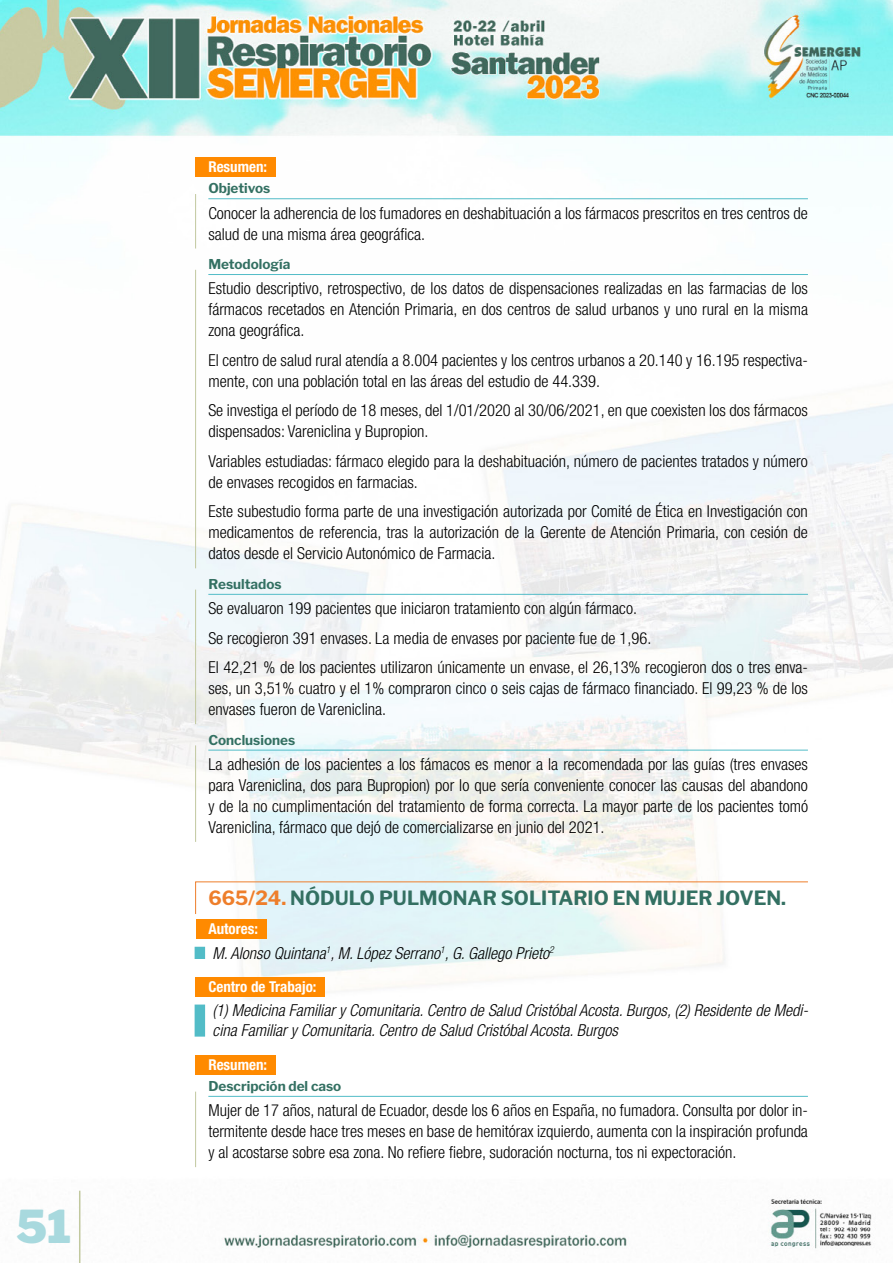
<style>
.page{position:relative;width:893px;height:1263px;background:#fff}
.page>*{position:absolute;margin:0;border:0;box-sizing:border-box;transform-origin:0 0}
.t1{font:900 45px "Libre Franklin";color:#a8d9de}
.t2{font:700 19.5px "Libre Franklin";color:#337062}
.t3{font:300 condensed 16.5px/21px "Helvetica Neue LT Std";color:#000}
.t4{font:italic 300 condensed 16.5px/19.8px "Helvetica Neue LT Std";color:#000}
.t5{font:700 condensed 15px "Helvetica Neue LT Std";color:#fff}
.t6{font:700 13.5px "Libre Franklin";color:#337062}
.s1{color:#ee7e2b}
</style>
<div class="page">
<img style="left:0;top:0;width:893px;height:1263px">
<hr style="left:79px;top:1191px;width:1px;height:72px;background:#c1c89e">
<div style="left:196px;top:157px;width:80px;height:20px;background:#ff8a00"></div>
<hr style="left:208px;top:198px;width:600px;height:1px;background:#52bcc7">
<hr style="left:195px;top:194px;width:1px;height:55px;background:#c1c89e">
<hr style="left:208px;top:274px;width:600px;height:1px;background:#52bcc7">
<hr style="left:195px;top:270px;width:1px;height:298px;background:#c1c89e">
<hr style="left:208px;top:594px;width:600px;height:1px;background:#52bcc7">
<hr style="left:195px;top:590px;width:1px;height:134px;background:#c1c89e">
<hr style="left:208px;top:750px;width:600px;height:1px;background:#52bcc7">
<hr style="left:195px;top:745px;width:1px;height:97px;background:#c1c89e">
<svg style="left:195px;top:881px;width:614px;height:34px"></svg>
<div style="left:196px;top:919px;width:71px;height:20px;background:#ff8a00"></div>
<div style="left:195px;top:947px;width:10px;height:12px;background:#52bcc7"></div>
<div style="left:196px;top:977px;width:129px;height:19px;background:#ff8a00"></div>
<div style="left:195px;top:1004px;width:10px;height:32px;background:#52bcc7"></div>
<div style="left:196px;top:1055px;width:80px;height:19px;background:#ff8a00"></div>
<hr style="left:208px;top:1096px;width:600px;height:1px;background:#52bcc7">
<hr style="left:195px;top:1091px;width:1px;height:76px;background:#c1c89e">
<h1 class="t1" style="left:16px;top:1199px;width:57px">51</h1>
<p class="t5" style="left:208px;top:158px;width:60px">Resumen:</p>
<p class="t6" style="left:208px;top:180px;width:63px">Objetivos</p>
<p class="t3" style="left:208px;top:202px;width:601px">Conocer la adherencia de los fumadores en deshabituación a los fármacos prescritos en tres centros de salud de una misma área geográfica.</p>
<p class="t6" style="left:208px;top:256px;width:83px">Metodología</p>
<p class="t3" style="left:208px;top:278px;width:601px;text-align:justify">Estudio descriptivo, retrospectivo, de los datos de dispensaciones realizadas en las farmacias de los fármacos recetados en Atención Primaria, en dos centros de salud urbanos y uno rural en la misma zona geográfica.</p>
<p class="t3" style="left:208px;top:349px;width:601px">El centro de salud rural atendía a 8.004 pacientes y los centros urbanos a 20.140 y 16.195 respectiva&shy;mente, con una población total en las áreas del estudio de 44.339.</p>
<p class="t3" style="left:208px;top:400px;width:601px">Se investiga el período de 18 meses, del 1/01/2020 al 30/06/2021, en que coexisten los dos fármacos dispensados: Vareniclina y Bupropion.</p>
<p class="t3" style="left:208px;top:450px;width:601px">Variables estudiadas: fármaco elegido para la deshabituación, número de pacientes tratados y número de envases recogidos en farmacias.</p>
<p class="t3" style="left:208px;top:501px;width:601px;text-align:justify">Este subestudio forma parte de una investigación autorizada por Comité de Ética en Investigación con medicamentos de referencia, tras la autorización de la Gerente de Atención Primaria, con cesión de datos desde el Servicio Autonómico de Farmacia.</p>
<p class="t6" style="left:208px;top:576px;width:75px">Resultados</p>
<p class="t3" style="left:208px;top:593px;width:601px;line-height:29.5px">Se evaluaron 199 pacientes que iniciaron tratamiento con algún fármaco.<br>Se recogieron 391 envases. La media de envases por paciente fue de 1,96.<br>El 42,21 % de los pacientes utilizaron únicamente un envase, el 26,13% recogieron dos o tres enva-</p>
<p class="t3" style="left:208px;top:678px;width:601px">ses, un 3,51% cuatro y el 1% compraron cinco o seis cajas de fármaco financiado. El 99,23 % de los envases fueron de Vareniclina.</p>
<p class="t6" style="left:208px;top:732px;width:88px">Conclusiones</p>
<p class="t3" style="left:208px;top:753px;width:601px;text-align:justify">La adhesión de los pacientes a los fámacos es menor a la recomendada por las guías (tres envases para Vareniclina, dos para Bupropion) por lo que sería conveniente conocer las causas del abandono y de la no cumplimentación del tratamiento de forma correcta. La mayor parte de los pacientes tomó Vareniclina, fármaco que dejó de comercializarse en junio del 2021.</p>
<p class="t2" style="left:208px;top:886px;width:579px"><span class="s1">665/24.</span> NÓDULO PULMONAR SOLITARIO EN MUJER JOVEN.</p>
<p class="t5" style="left:208px;top:920px;width:51px">Autores:</p>
<p class="t4" style="left:213px;top:943px;width:343px">M. Alonso Quintana<sup>1</sup>, M. López Serrano<sup>1</sup>, G. Gallego Prieto<sup>2</sup></p>
<p class="t5" style="left:208px;top:978px;width:110px">Centro de Trabajo:</p>
<p class="t4" style="left:213px;top:1001px;width:597px">(1) Medicina Familiar y Comunitaria. Centro de Salud Cristóbal Acosta. Burgos, (2) Residente de Medi&shy;cina Familiar y Comunitaria. Centro de Salud Cristóbal Acosta. Burgos</p>
<p class="t5" style="left:208px;top:1055px;width:60px">Resumen:</p>
<p class="t6" style="left:208px;top:1078px;width:134px">Descripción del caso</p>
<p class="t3" style="left:208px;top:1100px;width:601px;text-align:justify">Mujer de 17 años, natural de Ecuador, desde los 6 años en España, no fumadora. Consulta por dolor in&shy;termitente desde hace tres meses en base de hemitórax izquierdo, aumenta con la inspiración profunda y al acostarse sobre esa zona. No refiere fiebre, sudoración nocturna, tos ni expectoración.</p>
</div>
